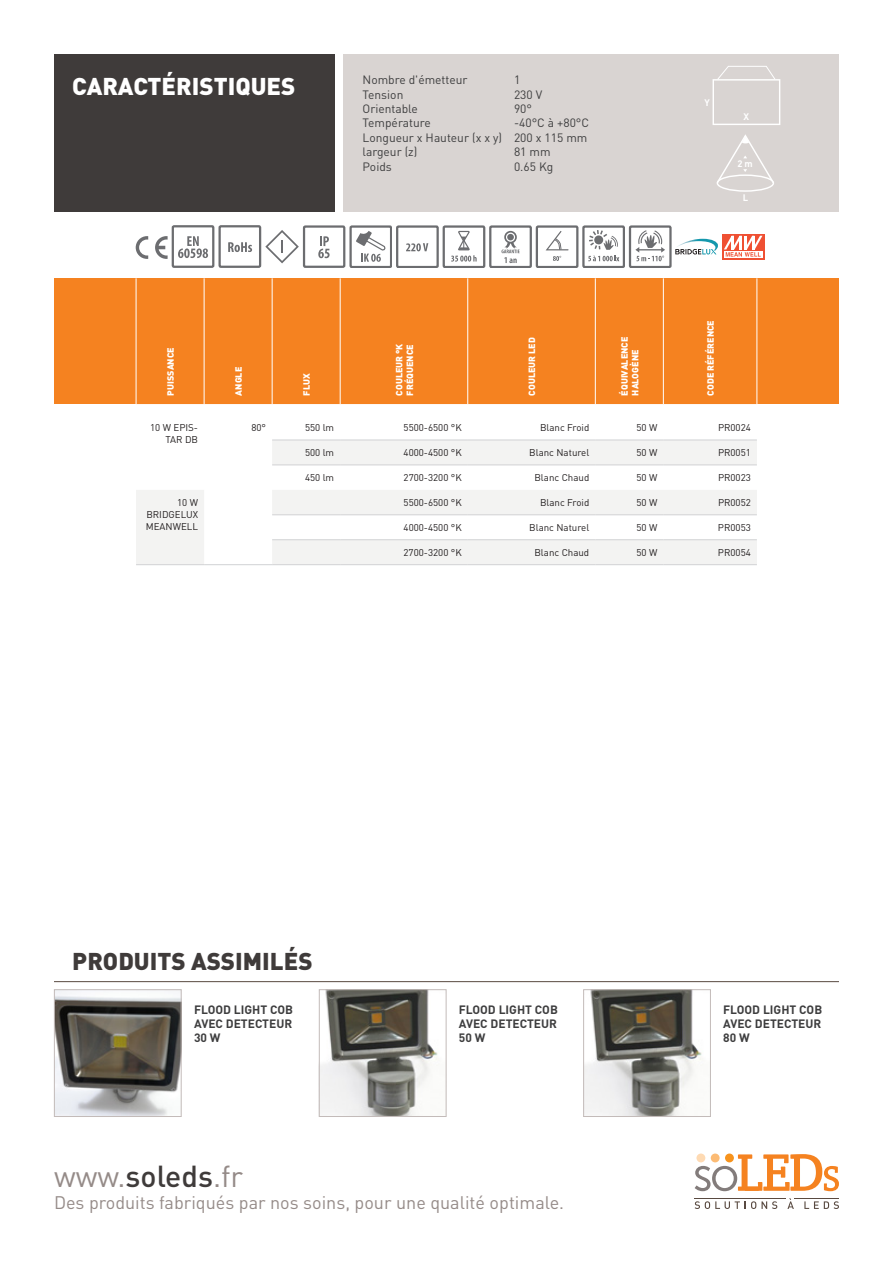
<style>
.page{position:relative;width:893px;height:1263px;background:#fff}
.page>*{position:absolute;margin:0;border:0;box-sizing:border-box;transform-origin:0 0}
.t1{font:30px "DIN";color:#958b88}
.t2{font:900 24px "DIN";color:#3f3b3a}
.t3{font:900 24px "DIN";color:#fff}
.t4{font:18px "DIN";color:#958b88}
.t5{font:12px/14.4px "DIN";color:#3e3e3f}
.t6{font:700 12px/14.4px "DIN";color:#3e3e3f;text-align:justify}
.t7{font:9.75px/11.7px "DIN";color:#231f20;text-align:right}
.t8{font:700 9.45px "DIN";color:#fff}
.t9{font:900 9px/10.8px "DIN";color:#fff}
.s1{font-weight:500;color:#3f3b3a}
</style>
<div class="page">
<svg style="left:695px;top:1154px;width:144px;height:37px"></svg>
<div style="left:725px;top:1153px;width:9px;height:9px;background:#f7931d;border-radius:50%"></div>
<div style="left:711px;top:1153px;width:9px;height:9px;background:#fcbb74;border-radius:50%"></div>
<div style="left:696px;top:1153px;width:9px;height:9px;background:#fedab3;border-radius:50%"></div>
<svg style="left:695px;top:1201px;width:82px;height:8px"></svg>
<svg style="left:787px;top:1198px;width:7px;height:11px"></svg>
<svg style="left:804px;top:1201px;width:35px;height:8px"></svg>
<hr style="left:794px;top:1198px;width:45px;height:1px;background:#594a41">
<hr style="left:695px;top:1198px;width:91px;height:1px;background:#594a41">
<div style="left:54px;top:54px;width:280px;height:157px;background:#3f3b3a"></div>
<div style="left:344px;top:54px;width:495px;height:157px;background:#d9d4d2"></div>
<hr style="left:54px;top:981px;width:785px;height:1px;background:#594a41">
<img style="left:56px;top:991px;width:124px;height:124px">
<div style="left:54px;top:989px;width:128px;height:128px;border:1px solid #c3bbb9"></div>
<img style="left:321px;top:991px;width:117px;height:124px">
<div style="left:319px;top:989px;width:127px;height:128px;border:1px solid #c3bbb9"></div>
<img style="left:585px;top:991px;width:117px;height:124px">
<div style="left:583px;top:989px;width:128px;height:128px;border:1px solid #c3bbb9"></div>
<svg style="left:136px;top:236px;width:32px;height:23px"></svg>
<div style="left:172px;top:225px;width:42px;height:43px;border:2px solid #6c6d70"></div>
<svg style="left:178px;top:236px;width:30px;height:22px"></svg>
<div style="left:218px;top:225px;width:43px;height:43px;border:2px solid #6c6d70"></div>
<svg style="left:228px;top:242px;width:24px;height:10px"></svg>
<svg style="left:265px;top:230px;width:34px;height:33px"></svg>
<div style="left:303px;top:225px;width:42px;height:43px;border:2px solid #6c6d70"></div>
<svg style="left:318px;top:236px;width:12px;height:22px"></svg>
<div style="left:349px;top:225px;width:43px;height:43px;border:2px solid #6c6d70"></div>
<svg style="left:356px;top:231px;width:30px;height:31px"></svg>
<svg style="left:406px;top:243px;width:22px;height:8px"></svg>
<div style="left:396px;top:225px;width:42px;height:43px;border:2px solid #6c6d70"></div>
<div style="left:443px;top:225px;width:42px;height:43px;border:2px solid #6c6d70"></div>
<svg style="left:451px;top:230px;width:26px;height:32px"></svg>
<div style="left:489px;top:225px;width:43px;height:43px;border:2px solid #6c6d70"></div>
<div style="left:504px;top:231px;width:13px;height:12px;border:2px solid #6c6d70;border-radius:50%"></div>
<div style="left:507px;top:234px;width:7px;height:6px;background:#6c6d70;border-radius:50%"></div>
<svg style="left:501px;top:242px;width:19px;height:21px"></svg>
<div style="left:536px;top:225px;width:42px;height:43px;border:2px solid #6c6d70"></div>
<svg style="left:545px;top:231px;width:24px;height:30px"></svg>
<div style="left:582px;top:225px;width:43px;height:43px;border:2px solid #6c6d70"></div>
<svg style="left:588px;top:256px;width:31px;height:5px"></svg>
<svg style="left:589px;top:230px;width:29px;height:20px"></svg>
<div style="left:629px;top:225px;width:42px;height:43px;border:2px solid #6c6d70"></div>
<svg style="left:635px;top:230px;width:30px;height:31px"></svg>
<svg style="left:675px;top:239px;width:43px;height:16px"></svg>
<svg style="left:722px;top:234px;width:42px;height:25px"></svg>
<div style="left:724px;top:251px;width:39px;height:6px;background:#fff"></div>
<svg style="left:724px;top:236px;width:38px;height:21px"></svg>
<div style="left:54px;top:278px;width:785px;height:126px;background:#f58220"></div>
<svg style="left:203px;top:278px;width:460px;height:126px"></svg>
<hr style="left:136px;top:278px;width:1px;height:126px;background:#fff">
<hr style="left:204px;top:278px;width:1px;height:126px;background:#fff">
<hr style="left:272px;top:278px;width:1px;height:126px;background:#fff">
<hr style="left:340px;top:278px;width:1px;height:126px;background:#fff">
<hr style="left:467px;top:278px;width:1px;height:126px;background:#fff">
<hr style="left:595px;top:278px;width:1px;height:126px;background:#fff">
<hr style="left:663px;top:278px;width:1px;height:126px;background:#fff">
<hr style="left:756px;top:278px;width:1px;height:126px;background:#fff">
<svg style="left:136px;top:441px;width:621px;height:123px;fill:#f3f3f2"></svg>
<hr style="left:272px;top:440px;width:68px;height:1px;background:#d1d2d4">
<hr style="left:340px;top:440px;width:128px;height:1px;background:#d1d2d4">
<hr style="left:468px;top:440px;width:127px;height:1px;background:#d1d2d4">
<hr style="left:595px;top:440px;width:68px;height:1px;background:#d1d2d4">
<hr style="left:663px;top:440px;width:94px;height:1px;background:#d1d2d4">
<hr style="left:272px;top:465px;width:68px;height:1px;background:#d1d2d4">
<hr style="left:340px;top:465px;width:128px;height:1px;background:#d1d2d4">
<hr style="left:468px;top:465px;width:127px;height:1px;background:#d1d2d4">
<hr style="left:595px;top:465px;width:68px;height:1px;background:#d1d2d4">
<hr style="left:663px;top:465px;width:94px;height:1px;background:#d1d2d4">
<hr style="left:136px;top:564px;width:68px;height:1px;background:#d1d2d4">
<hr style="left:204px;top:564px;width:68px;height:1px;background:#d1d2d4">
<hr style="left:272px;top:564px;width:68px;height:1px;background:#d1d2d4">
<hr style="left:340px;top:564px;width:128px;height:1px;background:#d1d2d4">
<hr style="left:468px;top:564px;width:127px;height:1px;background:#d1d2d4">
<hr style="left:595px;top:564px;width:68px;height:1px;background:#d1d2d4">
<hr style="left:663px;top:564px;width:94px;height:1px;background:#d1d2d4">
<hr style="left:272px;top:514px;width:68px;height:1px;background:#d1d2d4">
<hr style="left:340px;top:514px;width:128px;height:1px;background:#d1d2d4">
<hr style="left:468px;top:514px;width:127px;height:1px;background:#d1d2d4">
<hr style="left:595px;top:514px;width:68px;height:1px;background:#d1d2d4">
<hr style="left:663px;top:514px;width:94px;height:1px;background:#d1d2d4">
<hr style="left:272px;top:539px;width:68px;height:1px;background:#d1d2d4">
<hr style="left:340px;top:539px;width:128px;height:1px;background:#d1d2d4">
<hr style="left:468px;top:539px;width:127px;height:1px;background:#d1d2d4">
<hr style="left:595px;top:539px;width:68px;height:1px;background:#d1d2d4">
<hr style="left:663px;top:539px;width:94px;height:1px;background:#d1d2d4">
<div style="left:717px;top:174px;width:57px;height:18px;border:1px solid #fff;border-radius:50%"></div>
<svg style="left:716px;top:134px;width:58px;height:51px"></svg>
<div style="left:713px;top:79px;width:67px;height:46px;border:1px solid #fff"></div>
<svg style="left:716px;top:66px;width:60px;height:14px"></svg>
<h2 class="t3" style="left:72px;top:70px;width:225px">CARACTÉRISTIQUES</h2>
<p class="t5" style="left:363px;top:72px;width:107px">Nombre d'émetteur</p>
<p class="t5" style="left:514px;top:72px;width:8px">1</p>
<p class="t5" style="left:363px;top:87px;width:42px">Tension</p>
<p class="t5" style="left:514px;top:87px;width:30px">230 V</p>
<p class="t5" style="left:363px;top:101px;width:57px">Orientable</p>
<p class="t5" style="left:514px;top:101px;width:20px">90°</p>
<p class="t5" style="left:363px;top:116px;width:70px">Température</p>
<p class="t5" style="left:363px;top:116px;width:228px;text-indent:151px">-40°C à +80°C<br>Longueur x Hauteur (x x y) 200 x 115 mm largeur (z)</p>
<p class="t5" style="left:514px;top:144px;width:38px">81 mm</p>
<p class="t5" style="left:363px;top:159px;width:31px">Poids</p>
<p class="t5" style="left:514px;top:159px;width:41px">0.65 Kg</p>
<p class="t9" style="left:165px;top:395px;width:49px;rotate:-90deg">Puissance</p>
<p class="t9" style="left:233px;top:395px;width:29px;rotate:-90deg">Angle</p>
<p class="t9" style="left:301px;top:395px;width:24px;rotate:-90deg">flux</p>
<p class="t9" style="left:393px;top:395px;width:54px;rotate:-90deg">Couleur °K<br>Fréquence</p>
<p class="t9" style="left:526px;top:395px;width:60px;rotate:-90deg">Couleur LED</p>
<p class="t9" style="left:619px;top:395px;width:60px;rotate:-90deg">Équivalence halogène</p>
<p class="t8" style="left:705px;top:96px;width:7px">y</p>
<p class="t8" style="left:744px;top:110px;width:7px">x</p>
<p class="t8" style="left:737px;top:158px;width:17px">2 m</p>
<p class="t8" style="left:743px;top:191px;width:7px">L</p>
<p class="t9" style="left:705px;top:395px;width:76px;rotate:-90deg">Code référence</p>
<p class="t7" style="left:150px;top:422px;width:49px">10 W EPIS-<br>TAR DB</p>
<p class="t7" style="left:251px;top:422px;width:16px">80°</p>
<p class="t7" style="left:305px;top:422px;width:31px">550 lm</p>
<p class="t7" style="left:404px;top:422px;width:60px">5500-6500 °K</p>
<p class="t7" style="left:540px;top:422px;width:51px">Blanc Froid</p>
<p class="t7" style="left:636px;top:422px;width:22px">50 W</p>
<p class="t7" style="left:718px;top:422px;width:34px">PR0024</p>
<p class="t7" style="left:305px;top:447px;width:31px">500 lm</p>
<p class="t7" style="left:404px;top:447px;width:60px">4000-4500 °K</p>
<p class="t7" style="left:529px;top:447px;width:62px">Blanc Naturel</p>
<p class="t7" style="left:636px;top:447px;width:22px">50 W</p>
<p class="t7" style="left:718px;top:447px;width:34px">PR0051</p>
<p class="t7" style="left:305px;top:472px;width:31px">450 lm</p>
<p class="t7" style="left:404px;top:472px;width:60px">2700-3200 °K</p>
<p class="t7" style="left:534px;top:472px;width:56px">Blanc Chaud</p>
<p class="t7" style="left:636px;top:472px;width:22px">50 W</p>
<p class="t7" style="left:718px;top:472px;width:34px">PR0023</p>
<p class="t7" style="left:146px;top:497px;width:54px;text-align:justify;text-indent:31px">10 W BRIDGELUX MEANWELL</p>
<p class="t7" style="left:404px;top:497px;width:60px">5500-6500 °K</p>
<p class="t7" style="left:540px;top:497px;width:51px">Blanc Froid</p>
<p class="t7" style="left:636px;top:497px;width:22px">50 W</p>
<p class="t7" style="left:718px;top:497px;width:34px">PR0052</p>
<p class="t7" style="left:404px;top:522px;width:60px">4000-4500 °K</p>
<p class="t7" style="left:529px;top:522px;width:62px">Blanc Naturel</p>
<p class="t7" style="left:636px;top:522px;width:22px">50 W</p>
<p class="t7" style="left:718px;top:522px;width:34px">PR0053</p>
<p class="t7" style="left:404px;top:547px;width:60px">2700-3200 °K</p>
<p class="t7" style="left:534px;top:547px;width:56px">Blanc Chaud</p>
<p class="t7" style="left:636px;top:547px;width:22px">50 W</p>
<p class="t7" style="left:718px;top:547px;width:34px">PR0054</p>
<h2 class="t2" style="left:72px;top:945px;width:242px">PRODUITS ASSIMILÉS</h2>
<p class="t6" style="left:194px;top:1001px;width:101px">FLOOD LIGHT COB AVEC DETECTEUR 30 W</p>
<p class="t6" style="left:459px;top:1001px;width:101px">FLOOD LIGHT COB AVEC DETECTEUR 50 W</p>
<p class="t6" style="left:723px;top:1001px;width:101px">FLOOD LIGHT COB AVEC DETECTEUR 80 W</p>
<h1 class="t1" style="left:54px;top:1158px;width:191px">www.<span class="s1">soleds</span>.fr</h1>
<h3 class="t4" style="left:54px;top:1191px;width:512px">Des produits fabriqués par nos soins, pour une qualité optimale.</h3>
</div>
